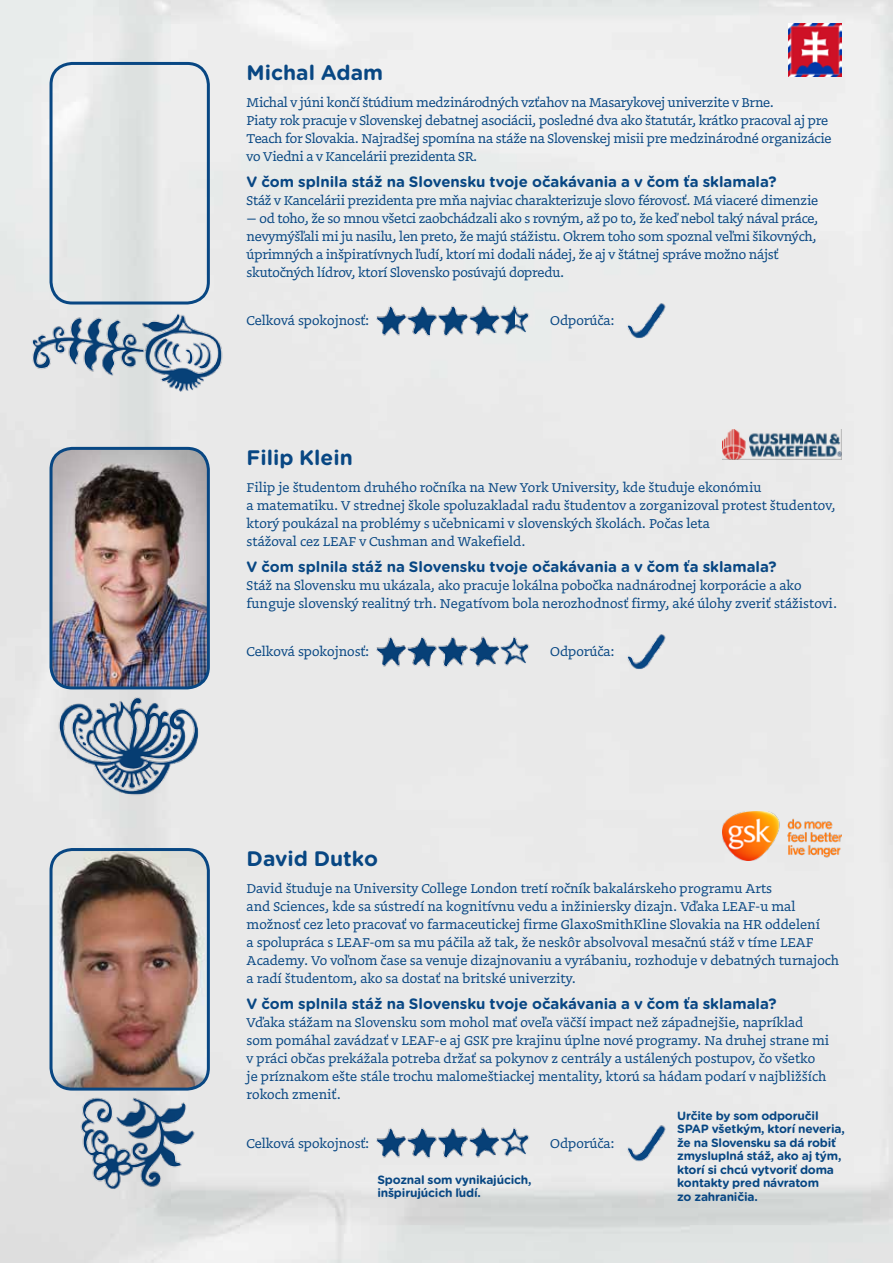
<style>
.page{position:relative;width:893px;height:1263px;background:#e9e9e9}
.page>*{position:absolute;margin:0;border:0;box-sizing:border-box;transform-origin:0 0}
.t1{font:700 21px "Gotham Rounded";color:#084783}
.t2{font:15px/18px "Doko";color:#084783}
.t3{font:700 15px "Gotham Rounded";color:#084783}
.t4{font:700 12px/13.5px "Gotham Rounded";letter-spacing:-.015em;color:#084783}
</style>
<div class="page">
<div style="left:50px;top:62px;width:160px;height:242px;border:3px solid #084783;border-radius:21px"></div>
<img style="left:24px;top:297px;width:204px;height:108px">
<img style="left:514px;top:297px;width:25px;height:47px">
<img style="left:366px;top:297px;width:148px;height:47px">
<img style="left:608px;top:291px;width:70px;height:59px">
<img style="left:788px;top:23px;width:54px;height:54px">
<img style="left:51px;top:448px;width:157px;height:240px">
<div style="left:50px;top:447px;width:160px;height:242px;border:3px solid #084783;border-radius:21px"></div>
<img style="left:51px;top:849px;width:157px;height:235px">
<div style="left:50px;top:848px;width:160px;height:242px;border:3px solid #084783;border-radius:21px"></div>
<img style="left:50px;top:690px;width:158px;height:116px">
<img style="left:50px;top:1084px;width:158px;height:115px">
<img style="left:498px;top:628px;width:41px;height:47px">
<img style="left:366px;top:628px;width:132px;height:47px">
<img style="left:608px;top:622px;width:70px;height:59px">
<img style="left:498px;top:1119px;width:41px;height:47px">
<img style="left:366px;top:1119px;width:132px;height:47px">
<img style="left:608px;top:1113px;width:70px;height:59px">
<img style="left:723px;top:429px;width:119px;height:30px">
<img style="left:723px;top:812px;width:119px;height:48px">
<h1 class="t1" style="left:247px;top:57px;width:138px">Michal Adam</h1>
<p class="t2" style="left:247px;top:93px;width:586px">Michal v júni končí štúdium medzinárodných vzťahov na Masarykovej univerzite v Brne.<br>Piaty rok pracuje v Slovenskej debatnej asociácii, posledné dva ako štatutár, krátko pracoval aj pre Teach for Slovakia. Najradšej spomína na stáže na Slovenskej misii pre medzinárodné organizácie vo Viedni a v Kancelárii prezidenta SR.</p>
<p class="t3" style="left:247px;top:171px;width:531px">V čom splnila stáž na Slovensku tvoje očakávania a v čom ťa sklamala?</p>
<p class="t2" style="left:247px;top:191px;width:573px">Stáž v Kancelárii prezidenta pre mňa najviac charakterizuje slovo férovosť. Má viaceré dimenzie</p>
<p class="t2" style="left:247px;top:209px;width:573px">– od toho, že so mnou všetci zaobchádzali ako s rovným, až po to, že keď nebol taký nával práce, nevymýšľali mi ju nasilu, len preto, že majú stážistu. Okrem toho som spoznal veľmi šikovných, úprimných a inšpiratívnych ľudí, ktorí mi dodali nádej, že aj v štátnej správe možno nájsť skutočných lídrov, ktorí Slovensko posúvajú dopredu.</p>
<p class="t2" style="left:247px;top:312px;width:125px">Celková spokojnosť:</p>
<p class="t2" style="left:550px;top:312px;width:66px">Odporúča:</p>
<h1 class="t1" style="left:247px;top:442px;width:108px">Filip Klein</h1>
<p class="t2" style="left:247px;top:478px;width:590px">Filip je študentom druhého ročníka na New York University, kde študuje ekonómiu<br>a matematiku. V strednej škole spoluzakladal radu študentov a zorganizoval protest študentov, ktorý poukázal na problémy s učebnicami v slovenských školách. Počas leta<br>stážoval cez LEAF v Cushman and Wakefield.</p>
<p class="t3" style="left:247px;top:556px;width:531px">V čom splnila stáž na Slovensku tvoje očakávania a v čom ťa sklamala?</p>
<p class="t2" style="left:247px;top:576px;width:592px">Stáž na Slovensku mu ukázala, ako pracuje lokálna pobočka nadnárodnej korporácie a ako funguje slovenský realitný trh. Negatívom bola nerozhodnosť firmy, aké úlohy zveriť stážistovi.</p>
<p class="t2" style="left:247px;top:642px;width:125px">Celková spokojnosť:</p>
<p class="t2" style="left:550px;top:642px;width:66px">Odporúča:</p>
<h1 class="t1" style="left:247px;top:843px;width:133px">David Dutko</h1>
<p class="t2" style="left:247px;top:879px;width:594px">David študuje na University College London tretí ročník bakalárskeho programu Arts<br>and Sciences, kde sa sústredí na kognitívnu vedu a inžiniersky dizajn. Vďaka LEAF-u mal možnosť cez leto pracovať vo farmaceutickej firme GlaxoSmithKline Slovakia na HR oddelení<br>a spolupráca s LEAF-om sa mu páčila až tak, že neskôr absolvoval mesačnú stáž v tíme LEAF Academy. Vo voľnom čase sa venuje dizajnovaniu a vyrábaniu, rozhoduje v debatných turnajoch a radí študentom, ako sa dostať na britské univerzity.</p>
<p class="t3" style="left:247px;top:993px;width:531px">V čom splnila stáž na Slovensku tvoje očakávania a v čom ťa sklamala?</p>
<p class="t2" style="left:247px;top:1013px;width:584px">Vďaka stážam na Slovensku som mohol mať oveľa väčší impact než západnejšie, napríklad som pomáhal zavádzať v LEAF-e aj GSK pre krajinu úplne nové programy. Na druhej strane mi v práci občas prekážala potreba držať sa pokynov z centrály a ustálených postupov, čo všetko je príznakom ešte stále trochu malomeštiackej mentality, ktorú sa hádam podarí v najbližších rokoch zmeniť.</p>
<p class="t2" style="left:247px;top:1134px;width:125px">Celková spokojnosť:</p>
<p class="t2" style="left:550px;top:1134px;width:66px">Odporúča:</p>
<p class="t4" style="left:377px;top:1172px;width:156px">Spoznal som vynikajúcich, inšpirujúcich ľudí.</p>
<p class="t4" style="left:677px;top:1108px;width:169px">Určite by som odporučil<br>SPAP všetkým, ktorí neveria, že na Slovensku sa dá robiť zmysluplná stáž, ako aj tým, ktorí si chcú vytvoriť doma kontakty pred návratom<br>zo zahraničia.</p>
</div>
